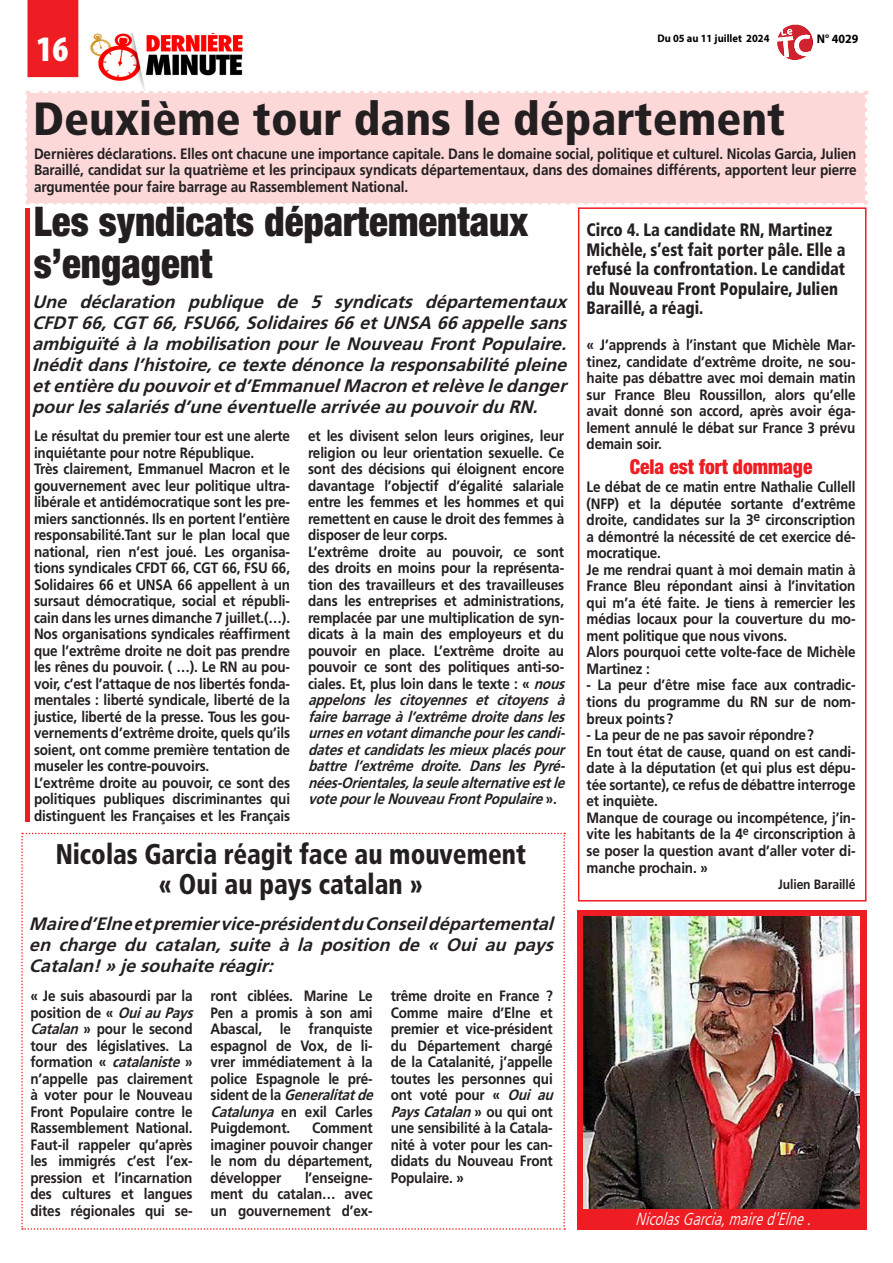
<style>
.page{position:relative;width:893px;height:1263px;background:#fff}
.page>*{position:absolute;margin:0;border:0;box-sizing:border-box;transform-origin:0 0}
._3_-_TITRE{font:900 condensed 46.5px "Frutiger LT Std";color:#231f20}
._7_-_INTERTITRE{font:900 condensed 40.95px/42px "Helvetica Neue";color:#231f20;scale:.95 1}
.t1{font:900 condensed 36px "Myriad Pro";color:#fff}
._3_-_TITRE-2{font:900 condensed 28.5px/30px "Frutiger LT Std";color:#231f20;text-align:center;scale:.9 1}
._7_-_INTERTITRE-2{font:900 condensed 20.4px "Helvetica Neue";color:#ee1d23;scale:.95 1}
._5_-_CHAPO{font:italic 700 18px/21px "Frutiger LT Std";color:#231f20;text-align:justify}
._3_-_TITRE-3{font:900 condensed 18px/19.5px "Frutiger LT Std";color:#231f20;scale:.9 1}
.LEGENDE_PHOTO{font:italic 300 condensed 17.4px "Frutiger LT";color:#fff;scale:.95 1}
._8_-_SIGNATURE{font:700 15px/16.5px "Frutiger LT Std";letter-spacing:-.01em;color:#231f20;text-align:justify;scale:.9 1}
._8_-_SIGNATURE-2{font:700 13.5px "Frutiger LT Std";letter-spacing:-.01em;color:#231f20;scale:.9 1}
.t2{font:700 12.6px "Myriad Pro";color:#000;scale:.95 1}
.t3{font:700 10.95px "Myriad Pro";color:#000;scale:.95 1}
.s1{font-style:italic}
</style>
<div class="page">
<img style="left:777px;top:24px;width:35px;height:35px">
<div style="left:577px;top:910px;width:289px;height:320px;background:#ee1d23"></div>
<svg style="left:21px;top:833px;width:544px;height:397px"></svg>
<div style="left:578px;top:207px;width:288px;height:694px;border:2px solid #ee1d23"></div>
<div style="left:27px;top:93px;width:838px;height:109px;background:#fcd8d9"></div>
<svg style="left:25px;top:102px;width:5px;height:103px"></svg>
<svg style="left:36px;top:200px;width:830px;height:5px"></svg>
<svg style="left:863px;top:91px;width:5px;height:102px"></svg>
<svg style="left:27px;top:91px;width:829px;height:2px"></svg>
<div style="left:27px;top:0;width:52px;height:77px;background:#ee1d23"></div>
<img style="left:583px;top:916px;width:276px;height:292px">
<hr style="left:25px;top:208px;width:4px;height:614px;background:#ee1d23">
<img style="left:90px;top:34px;width:153px;height:57px">
<p class="t3" style="left:657px;top:32px;width:120px">Du 05 au 11 juillet 2024</p>
<p class="t2" style="left:817px;top:31px;width:45px">N° 4029</p>
<p class="t1" style="left:36px;top:26px;width:33px">16</p>
<p class="_3_-_TITRE" style="left:33px;top:90px;width:754px">Deuxième tour dans le département</p>
<p class="_8_-_SIGNATURE" style="left:34px;top:146px;width:915px">Dernières déclarations. Elles ont chacune une importance capitale. Dans le domaine social, politique et culturel. Nicolas Garcia, Julien Baraillé, candidat sur la quatrième et les principaux syndicats départementaux, dans des domaines différents, apportent leur pierre argumentée pour faire barrage au Rassemblement National.</p>
<p class="_3_-_TITRE-3" style="left:587px;top:220px;width:289px">Circo 4. La candidate RN, Martinez Michèle, s’est fait porter pâle. Elle a refusé la confrontation. Le candidat du Nouveau Front Populaire, Julien Baraillé, a réagi.</p>
<p class="_8_-_SIGNATURE" style="left:587px;top:337px;width:300px">« J’apprends à l’instant que Michèle Mar&shy;tinez, candidate d’extrême droite, ne sou&shy;haite pas débattre avec moi demain matin sur France Bleu Roussillon, alors qu’elle avait donné son accord, après avoir éga&shy;lement annulé le débat sur France 3 prévu demain soir.</p>
<p class="_7_-_INTERTITRE-2" style="left:630px;top:454px;width:194px">Cela est fort dommage</p>
<p class="_8_-_SIGNATURE" style="left:587px;top:479px;width:300px">Le débat de ce matin entre Nathalie Cullell (NFP) et la députée sortante d’extrême droite, candidates sur la 3<sup>e</sup> circonscription a démontré la nécessité de cet exercice dé&shy;mocratique.</p>
<p class="_8_-_SIGNATURE" style="left:587px;top:562px;width:300px">Je me rendrai quant à moi demain matin à France Bleu répondant ainsi à l’invitation qui m’a été faite. Je tiens à remercier les médias locaux pour la couverture du mo&shy;ment politique que nous vivons.</p>
<p class="_8_-_SIGNATURE" style="left:587px;top:644px;width:300px">Alors pourquoi cette volte-face de Michèle<br>Martinez :</p>
<p class="_8_-_SIGNATURE" style="left:587px;top:677px;width:300px">- La peur d’être mise face aux contradic&shy;tions du programme du RN sur de nom&shy;breux points?</p>
<p class="_8_-_SIGNATURE" style="left:587px;top:727px;width:254px">- La peur de ne pas savoir répondre?</p>
<p class="_8_-_SIGNATURE" style="left:587px;top:743px;width:300px">En tout état de cause, quand on est candi&shy;date à la députation (et qui plus est dépu&shy;tée sortante), ce refus de débattre interroge et inquiète.</p>
<p class="_8_-_SIGNATURE" style="left:587px;top:809px;width:300px">Manque de courage ou incompétence, j’in&shy;vite les habitants de la 4<sup>e</sup> circonscription à se poser la question avant d’aller voter di&shy;manche prochain. »</p>
<p class="_8_-_SIGNATURE-2" style="left:778px;top:877px;width:87px">Julien Baraillé</p>
<p class="_7_-_INTERTITRE" style="left:34px;top:200px;width:522px">Les syndicats départementaux s’engagent</p>
<p class="_5_-_CHAPO" style="left:32px;top:291px;width:541px">Une déclaration publique de 5 syndicats départementaux CFDT66,CGT66,FSU66,Solidaires66etUNSA 66 appellesans ambiguïté à la mobilisation pour le Nouveau Front Populaire.<br>Inéditdansl’histoire,cetextedénoncelaresponsabilitépleine etentièredu pouvoiretd’EmmanuelMacron etrelèveledanger pourlessalariésd’uneéventuellearrivéeau pouvoirdu RN.</p>
<p class="_8_-_SIGNATURE" style="left:34px;top:428px;width:286px">Le résultat du premier tour est une alerte inquiétante pour notre République.</p>
<p class="_8_-_SIGNATURE" style="left:34px;top:461px;width:286px">Très clairement, Emmanuel Macron et le gouvernement avec leur politique ultra&shy;libérale et antidémocratique sont les pre&shy;miers sanctionnés. Ils en portent l’entière responsabilité.Tant sur le plan local que national, rien n’est joué. Les organisa&shy;tions syndicales CFDT 66, CGT 66, FSU 66, Solidaires 66 et UNSA 66 appellent à un sursaut démocratique, social et républi&shy;cain dans les urnes dimanche 7 juillet.(…).</p>
<p class="_8_-_SIGNATURE" style="left:34px;top:626px;width:286px">Nos organisations syndicales réaffirment que l’extrême droite ne doit pas prendre les rênes du pouvoir. ( …). Le RN au pou&shy;voir, c’est l’attaque de nos libertés fonda&shy;mentales : liberté syndicale, liberté de la justice, liberté de la presse. Tous les gou&shy;vernements d’extrême droite, quels qu’ils soient, ont comme première tentation de museler les contre-pouvoirs.</p>
<p class="_8_-_SIGNATURE" style="left:34px;top:774px;width:286px">L’extrême droite au pouvoir, ce sont des politiques publiques discriminantes qui distinguent les Françaises et les Français</p>
<p class="_8_-_SIGNATURE" style="left:308px;top:428px;width:286px">et les divisent selon leurs origines, leur religion ou leur orientation sexuelle. Ce sont des décisions qui éloignent encore davantage l’objectif d’égalité salariale entre les femmes et les hommes et qui remettent en cause le droit des femmes à disposer de leur corps.</p>
<p class="_8_-_SIGNATURE" style="left:308px;top:543px;width:291px;text-align:left">L’extrême droite au pouvoir, ce sont des droits en moins pour la représenta&shy;tion des travailleurs et des travailleuses dans les entreprises et administrations, remplacée par une multiplication de syn&shy;dicats à la main des employeurs et du pouvoir en place. L’extrême droite au pouvoir ce sont des politiques anti-so&shy;ciales. Et, plus loin dans le texte : « <span class="s1">nous appelons les citoyennes et citoyens à fairebarrageàl’extrêmedroitedansles urnesenvotantdimanchepourlescandi&shy;datesetcandidatslesmieuxplacéspour battre l’extrême droite. Dans les Pyré&shy;nées-Orientales,laseulealternativeestle votepourleNouveauFrontPopulaire</span>» .</p>
<p class="_3_-_TITRE-2" style="left:56px;top:839px;width:524px">Nicolas Garcia réagit face au mouvement « Oui au pays catalan »</p>
<p class="_5_-_CHAPO" style="left:29px;top:913px;width:531px">Maired’Elneetpremiervice-présidentdu Conseildépartemental en charge du catalan, suite à la position de « Oui au pays Catalan!»jesouhaiteréagir:</p>
<p class="_8_-_SIGNATURE" style="left:30px;top:988px;width:187px;text-align:left">« Je suis abasourdi par la position de « <span class="s1">OuiauPays<br>Catalan</span> » pour le second tour des législatives. La f o r m a t i o n « <span class="s1">catalaniste</span> » n’appelle pas clairement à voter pour le Nouveau<br>Front Populaire contre le<br>Rassemblement National.<br>Faut-il rappeler qu’après les immigrés c’est l’ex&shy;pression et l’incarnation des cultures et langues dites régionales qui se-</p>
<p class="_8_-_SIGNATURE" style="left:211px;top:988px;width:187px;text-align:left">ront ciblées. Marine Le<br>Pen a promis à son ami<br>Abascal, le franquiste espagnol de Vox, de li&shy;vrer immédiatement à la police Espagnole le pré&shy;s i d e n t d e l a <span class="s1">Generalitatde<br>Catalunya</span> en exil Carles<br>Puigdemont.</p>
<p class="_8_-_SIGNATURE" style="left:391px;top:988px;width:187px;text-align:left">trême droite en France ?<br>Comme maire d’Elne et premier et vice-président du Département chargé de la Catalanité, j’appelle toutes les personnes qui ont voté pour « <span class="s1">Oui au<br>PaysCatalan</span>» o u q u i o n t une sensibilité à la Catala&shy;nité à voter pour les can&shy;didats du Nouveau Front<br>Populaire. »</p>
<p class="_8_-_SIGNATURE" style="left:211px;top:1120px;width:182px;text-indent:101px">Comment imaginer pouvoir changer le nom du département, développer</p>
<p class="_8_-_SIGNATURE" style="left:211px;top:1169px;width:182px;text-indent:94px">l’enseigne&shy;ment du catalan… avec un gouvernement d’ex-</p>
<p class="LEGENDE_PHOTO" style="left:635px;top:1209px;width:192px">NicolasGarcia,maired'Elne.</p>
</div>
